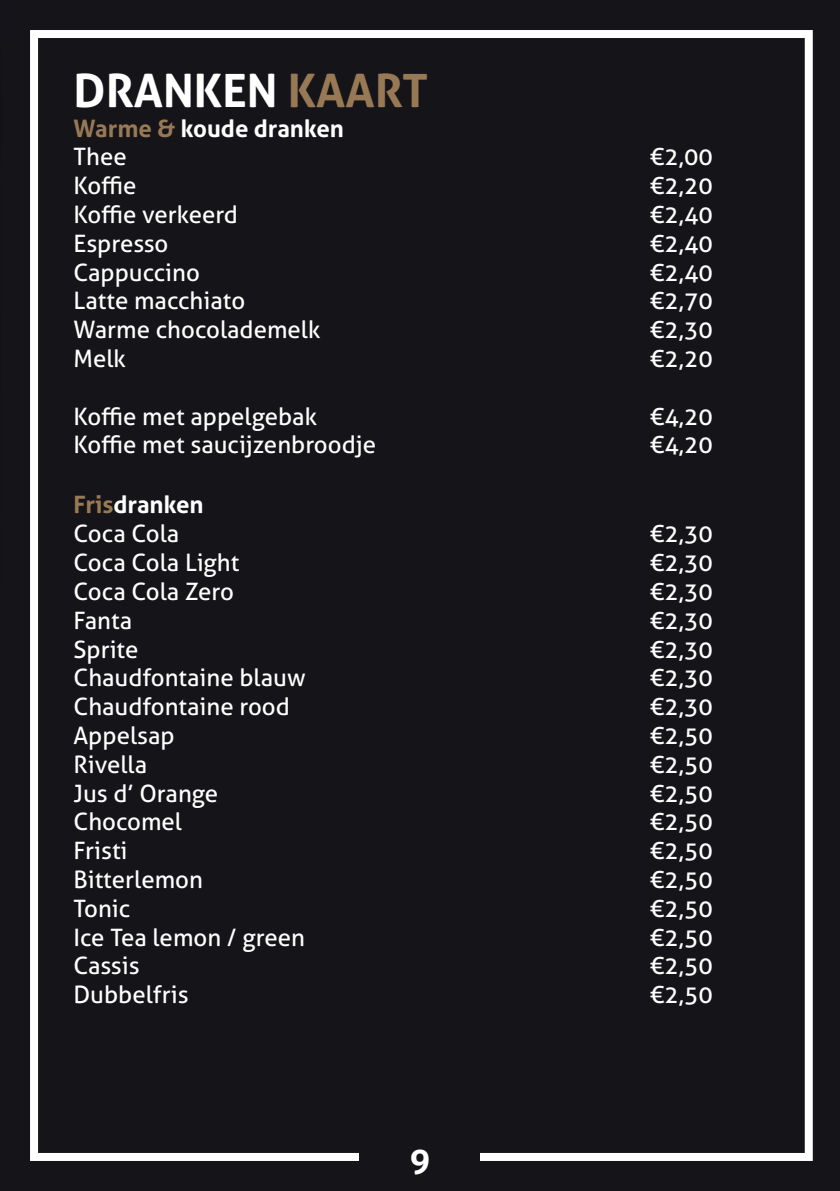
<style>
.page{position:relative;width:840px;height:1191px;background:#fff}
.page>*{position:absolute;margin:0;border:0;box-sizing:border-box;transform-origin:0 0}
.t1{font:700 46px "Aller";color:#fff}
.t2{font:700 34px "Aller";color:#fff}
.t3{font:24px/28.8px "Aller";color:#fff}
.t4{font:700 24px/28.8px "Aller";color:#fff}
.s1{color:#987955}
.s2{font-weight:400}
.s3{font-weight:700;color:#987955}
.s4{font-weight:700}
</style>
<div class="page">
<div style="left:1px;top:0;width:838px;height:1191px;background:#151418"></div>
<hr style="left:0;top:0;width:1px;height:1191px;background:#151418">
<div style="left:30px;top:30px;width:782px;height:1131px;border:8px solid #fff"></div>
<div style="left:359px;top:1146px;width:121px;height:44px;background:#151418"></div>
<h1 class="t1" style="left:73px;top:62px;width:356px">DRANKEN <span class="s1">KAART</span></h1>
<p class="t4" style="left:73px;top:113px;width:272px"><span class="s1">Warme &amp;</span> koude dranken<br><span class="s2">Thee</span></p>
<p class="t3" style="left:649px;top:142px;width:64px">€2,00</p>
<p class="t3" style="left:73px;top:171px;width:64px">Koffie</p>
<p class="t3" style="left:649px;top:171px;width:64px">€2,20</p>
<p class="t3" style="left:73px;top:200px;width:166px">Koffie verkeerd</p>
<p class="t3" style="left:649px;top:200px;width:64px">€2,40</p>
<p class="t3" style="left:73px;top:229px;width:96px">Espresso</p>
<p class="t3" style="left:649px;top:229px;width:64px">€2,40</p>
<p class="t3" style="left:73px;top:258px;width:128px">Cappuccino</p>
<p class="t3" style="left:649px;top:258px;width:64px">€2,40</p>
<p class="t3" style="left:73px;top:286px;width:173px">Latte macchiato</p>
<p class="t3" style="left:649px;top:286px;width:64px">€2,70</p>
<p class="t3" style="left:73px;top:315px;width:248px">Warme chocolademelk</p>
<p class="t3" style="left:649px;top:315px;width:64px">€2,30</p>
<p class="t3" style="left:73px;top:344px;width:54px">Melk</p>
<p class="t3" style="left:649px;top:344px;width:64px">€2,20</p>
<p class="t3" style="left:73px;top:402px;width:245px">Koffie met appelgebak</p>
<p class="t3" style="left:649px;top:402px;width:64px">€4,20</p>
<p class="t3" style="left:73px;top:430px;width:304px">Koffie met saucijzenbroodje</p>
<p class="t3" style="left:649px;top:430px;width:64px">€4,20</p>
<p class="t3" style="left:73px;top:490px;width:132px"><span class="s3">Fris</span><span class="s4">dranken<br></span>Coca Cola</p>
<p class="t3" style="left:649px;top:519px;width:64px">€2,30</p>
<p class="t3" style="left:73px;top:548px;width:167px">Coca Cola Light</p>
<p class="t3" style="left:649px;top:548px;width:64px">€2,30</p>
<p class="t3" style="left:73px;top:577px;width:162px">Coca Cola Zero</p>
<p class="t3" style="left:649px;top:577px;width:64px">€2,30</p>
<p class="t3" style="left:73px;top:606px;width:60px">Fanta</p>
<p class="t3" style="left:649px;top:606px;width:64px">€2,30</p>
<p class="t3" style="left:73px;top:634px;width:67px">Sprite</p>
<p class="t3" style="left:649px;top:634px;width:64px">€2,30</p>
<p class="t3" style="left:73px;top:663px;width:233px">Chaudfontaine blauw</p>
<p class="t3" style="left:649px;top:663px;width:64px">€2,30</p>
<p class="t3" style="left:73px;top:692px;width:218px">Chaudfontaine rood</p>
<p class="t3" style="left:649px;top:692px;width:64px">€2,30</p>
<p class="t3" style="left:73px;top:721px;width:103px">Appelsap</p>
<p class="t3" style="left:649px;top:721px;width:64px">€2,50</p>
<p class="t3" style="left:73px;top:750px;width:75px">Rivella</p>
<p class="t3" style="left:649px;top:750px;width:64px">€2,50</p>
<p class="t3" style="left:73px;top:778px;width:146px">Jus d’ Orange</p>
<p class="t3" style="left:649px;top:778px;width:64px">€2,50</p>
<p class="t3" style="left:73px;top:807px;width:110px">Chocomel</p>
<p class="t3" style="left:649px;top:807px;width:64px">€2,50</p>
<p class="t3" style="left:73px;top:836px;width:56px">Fristi</p>
<p class="t3" style="left:649px;top:836px;width:64px">€2,50</p>
<p class="t3" style="left:73px;top:865px;width:131px">Bitterlemon</p>
<p class="t3" style="left:649px;top:865px;width:64px">€2,50</p>
<p class="t3" style="left:73px;top:894px;width:58px">Tonic</p>
<p class="t3" style="left:649px;top:894px;width:64px">€2,50</p>
<p class="t3" style="left:73px;top:922px;width:233px">Ice Tea lemon / green</p>
<p class="t3" style="left:649px;top:922px;width:64px">€2,50</p>
<p class="t3" style="left:73px;top:951px;width:68px">Cassis</p>
<p class="t3" style="left:649px;top:951px;width:64px">€2,50</p>
<p class="t3" style="left:73px;top:980px;width:117px">Dubbelfris</p>
<p class="t3" style="left:649px;top:980px;width:64px">€2,50</p>
<h2 class="t2" style="left:409px;top:1138px;width:22px">9</h2>
</div>
